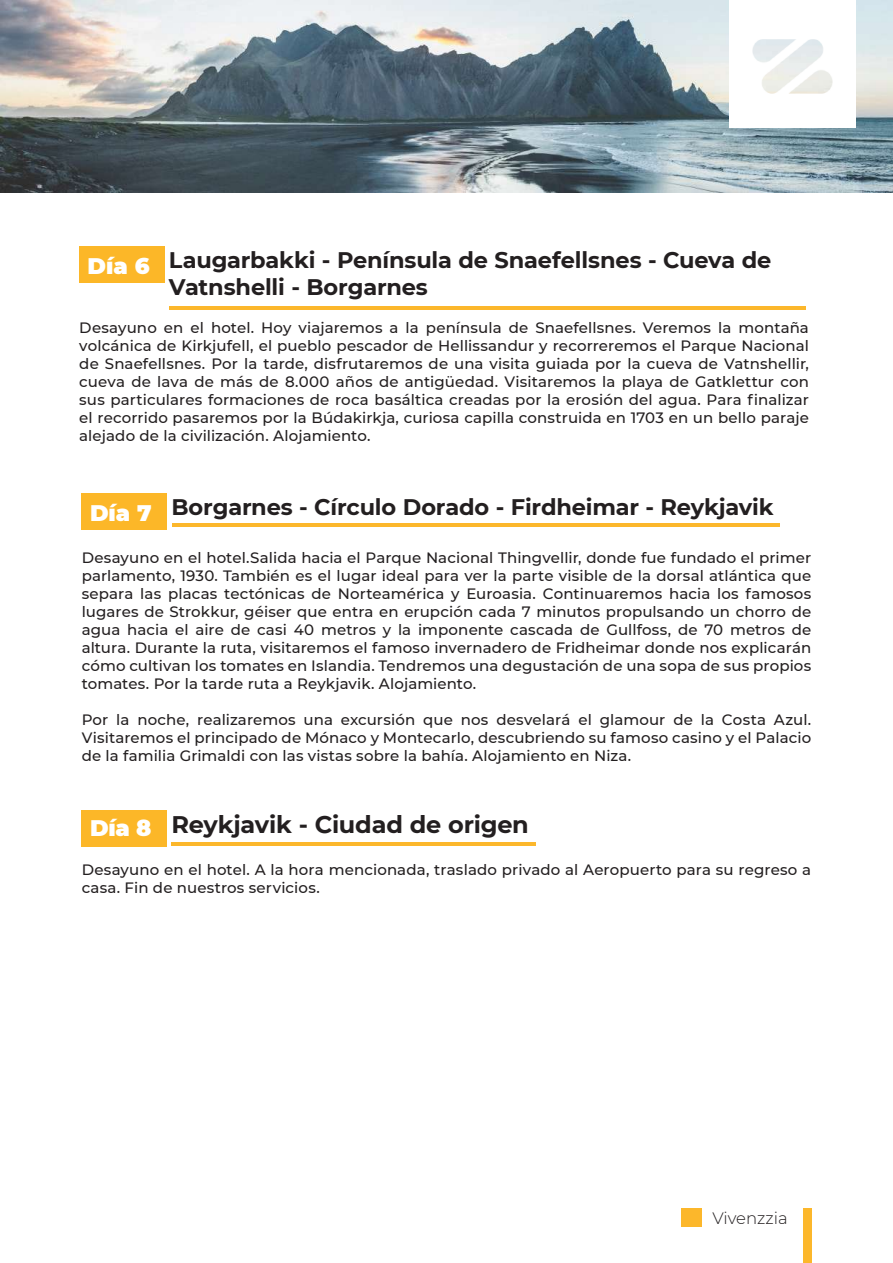
<style>
.page{position:relative;width:893px;height:1263px;background:#fff}
.page>*{position:absolute;margin:0;border:0;box-sizing:border-box;transform-origin:0 0}
.t1{font:700 24px "Montserrat";letter-spacing:-.005em;color:#231f20}
.t2{font:700 22.5px/27px "Montserrat";letter-spacing:-.005em;color:#231f20}
.t3{font:900 22.5px "Montserrat";color:#fff}
.t4{font:300 16.5px "Montserrat";color:#231f20}
.t5{font:500 15px/18px "Montserrat";letter-spacing:.005em;color:#231f20;text-align:justify}
.s1{font-weight:900;color:#fff}
</style>
<div class="page">
<img style="left:0;top:0;width:893px;height:193px">
<div style="left:79px;top:247px;width:85px;height:36px;background:#fcb728"></div>
<hr style="left:170px;top:306px;width:636px;height:4px;background:#fcb72b">
<div style="left:82px;top:493px;width:85px;height:36px;background:#fcb728"></div>
<hr style="left:172px;top:523px;width:608px;height:4px;background:#fcb72b">
<div style="left:82px;top:810px;width:85px;height:36px;background:#fcb728"></div>
<hr style="left:171px;top:842px;width:365px;height:4px;background:#fcb72b">
<div style="left:803px;top:1208px;width:8px;height:55px;background:#fcb72b"></div>
<div style="left:681px;top:1208px;width:21px;height:18px;background:#fcb72b"></div>
<img style="left:729px;top:0;width:127px;height:128px">
<h2 class="t3" style="left:88px;top:250px;width:63px">Día 6</h2>
<h2 class="t2" style="left:169px;top:246px;width:604px">Laugarbakki - Península de Snaefellsnes - Cueva de<br>Vatnshelli - Borgarnes</h2>
<p class="t5" style="left:79px;top:318px;width:731px">Desayuno en el hotel. Hoy viajaremos a la península de Snaefellsnes. Veremos la montaña volcánica de Kirkjufell, el pueblo pescador de Hellissandur y recorreremos el Parque Nacional de Snaefellsnes. Por la tarde, disfrutaremos de una visita guiada por la cueva de Vatnshellir, cueva de lava de más de 8.000 años de antigüedad. Visitaremos la playa de Gatklettur con sus particulares formaciones de roca basáltica creadas por la erosión del agua. Para finalizar el recorrido pasaremos por la Búdakirkja, curiosa capilla construida en 1703 en un bello paraje alejado de la civilización. Alojamiento.</p>
<h2 class="t2" style="left:90px;top:492px;width:685px"><span class="s1">Día 7</span> Borgarnes - Círculo Dorado - Firdheimar - Reykjavik</h2>
<p class="t5" style="left:82px;top:548px;width:731px">Desayuno en el hotel.Salida hacia el Parque Nacional Thingvellir, donde fue fundado el primer parlamento, 1930. También es el lugar ideal para ver la parte visible de la dorsal atlántica que separa las placas tectónicas de Norteamérica y Euroasia. Continuaremos hacia los famosos lugares de Strokkur, géiser que entra en erupción cada 7 minutos propulsando un chorro de agua hacia el aire de casi 40 metros y la imponente cascada de Gullfoss, de 70 metros de altura. Durante la ruta, visitaremos el famoso invernadero de Fridheimar donde nos explicarán cómo cultivan los tomates en Islandia. Tendremos una degustación de una sopa de sus propios tomates. Por la tarde ruta a Reykjavik. Alojamiento.</p>
<p class="t5" style="left:82px;top:710px;width:731px">Por la noche, realizaremos una excursión que nos desvelará el glamour de la Costa Azul.<br>Visitaremos el principado de Mónaco y Montecarlo, descubriendo su famoso casino y el Palacio de la familia Grimaldi con las vistas sobre la bahía. Alojamiento en Niza.</p>
<h1 class="t1" style="left:90px;top:807px;width:440px"><sub>Día</sub> <sub>8</sub> Reykjavik - Ciudad de origen</h1>
<p class="t5" style="left:82px;top:860px;width:731px">Desayuno en el hotel. A la hora mencionada, traslado privado al Aeropuerto para su regreso a casa. Fin de nuestros servicios.</p>
<p class="t4" style="left:712px;top:1207px;width:77px">Vivenzzia</p>
</div>
